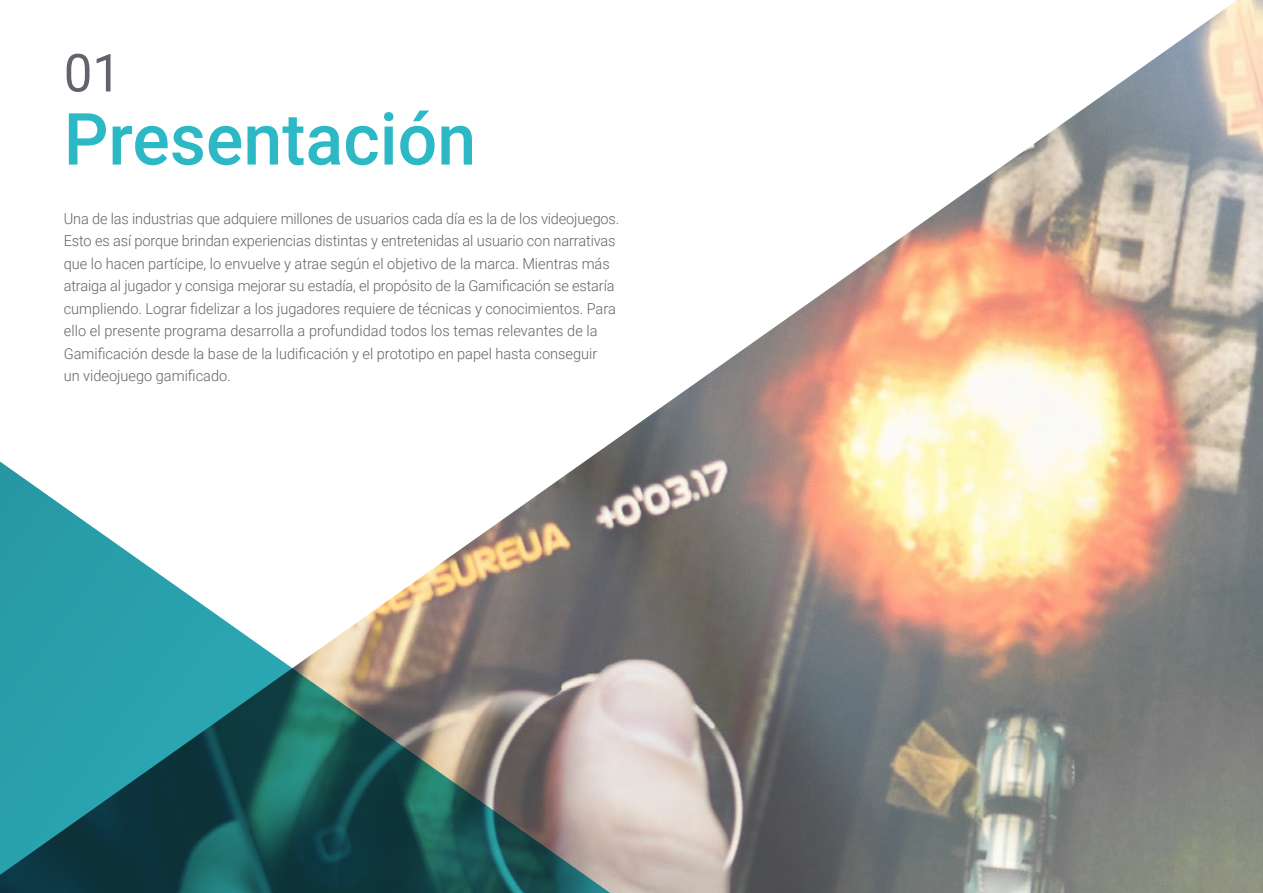
<style>
.page{position:relative;width:1263px;height:893px;background:#fff}
.page>*{position:absolute;margin:0;border:0;box-sizing:border-box;transform-origin:0 0}
.t1{font:500 72px "Roboto";color:#2db8c5}
.t2{font:52.5px "Roboto";color:#61646a}
.t3{font:300 15px/22.5px "Roboto";color:#61646a}
</style>
<div class="page">
<img style="left:607px;top:0;width:656px;height:893px">
<svg style="left:0;top:446px;width:640px;height:447px"></svg>
<h2 class="t2" style="left:64px;top:36px;width:59px">01</h2>
<h1 class="t1" style="left:64px;top:89px;width:414px">Presentación</h1>
<p class="t3" style="left:64px;top:207px;width:557px">Una de las industrias que adquiere millones de usuarios cada día es la de los videojuegos.<br>Esto es así porque brindan experiencias distintas y entretenidas al usuario con narrativas que lo hacen partícipe, lo envuelve y atrae según el objetivo de la marca. Mientras más atraiga al jugador y consiga mejorar su estadía, el propósito de la Gamificación se estaría cumpliendo. Lograr fidelizar a los jugadores requiere de técnicas y conocimientos. Para ello el presente programa desarrolla a profundidad todos los temas relevantes de la Gamificación desde la base de la ludificación y el prototipo en papel hasta conseguir<br>un videojuego gamificado.</p>
</div>
